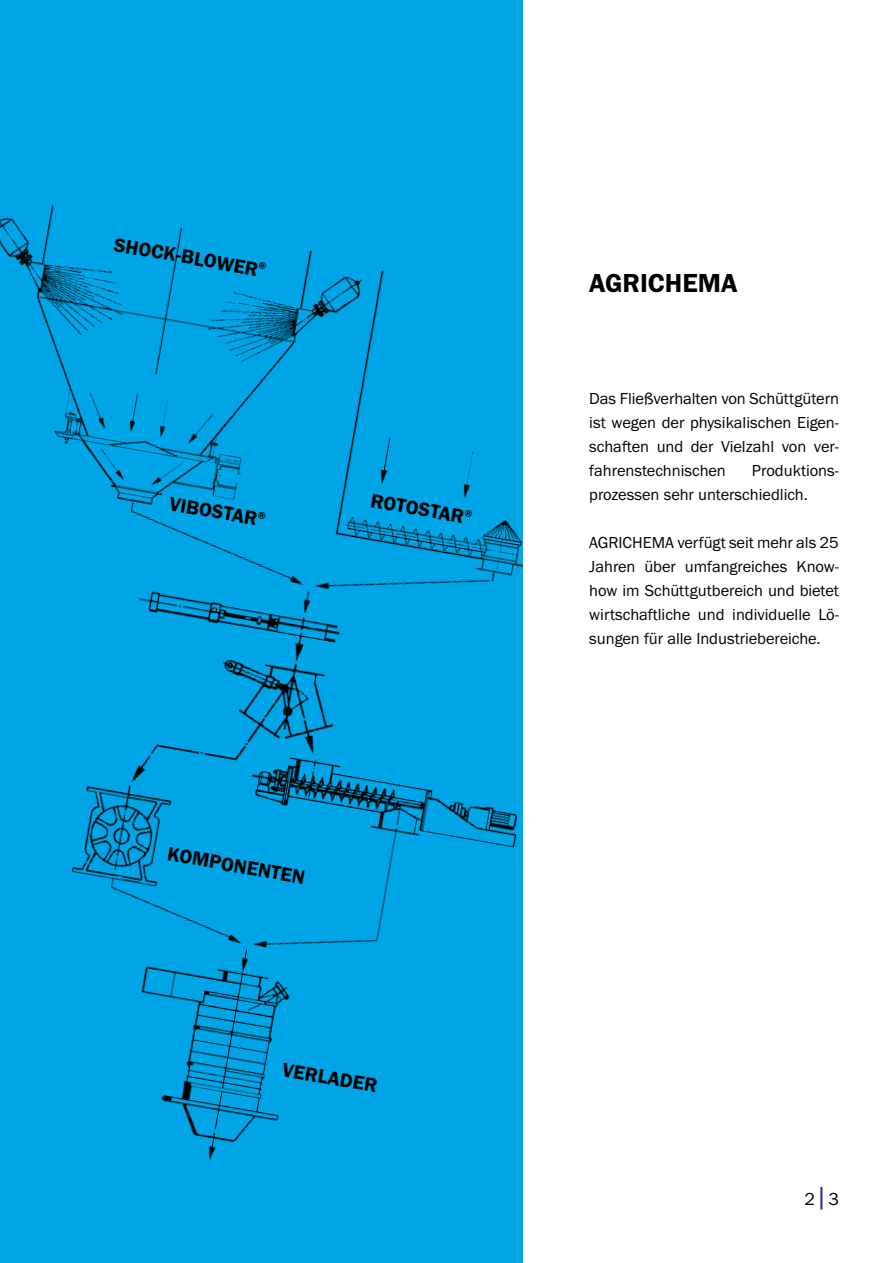
<style>
.page{position:relative;width:893px;height:1263px;background:#fff}
.page>*{position:absolute;margin:0;border:0;box-sizing:border-box;transform-origin:0 0}
.t1{font:27px "Franklin Gothic Turk Demi";color:#000}
.t2{font:20.1px "Franklin Gothic Turk Demi";color:#000}
.t3{font:18px "Franklin Gothic Turk Book";color:#000}
.t4{font:16.5px/24px "Franklin Gothic Turk Book";letter-spacing:-.005em;color:#000;text-align:justify}
.s1{font-size:27px;color:#243285}
</style>
<div class="page">
<div style="left:0;top:0;width:523px;height:1263px;background:#00a5e7"></div>
<img style="left:0;top:205px;width:523px;height:955px">
<p class="t2" style="left:116px;top:233px;width:155px;rotate:10deg">SHOCK-BLOWER<sup>®</sup></p>
<p class="t2" style="left:172px;top:492px;width:99px;rotate:10deg">VIBOSTAR<sup>®</sup></p>
<p class="t2" style="left:373px;top:489px;width:104px;rotate:10deg">ROTOSTAR<sup>®</sup></p>
<p class="t2" style="left:170px;top:842px;width:141px;rotate:10deg">KOMPONENTEN</p>
<p class="t2" style="left:285px;top:1058px;width:97px;rotate:10deg">VERLADER</p>
<h1 class="t1" style="left:589px;top:268px;width:150px">AGRICHEMA</h1>
<p class="t4" style="left:589px;top:386px;width:251px">Das Fließverhalten von Schüttgütern ist wegen der physikalischen Eigen&shy;schaften und der Vielzahl von ver&shy;fahrenstechnischen</p>
<p class="t4" style="left:589px;top:458px;width:251px;text-indent:163px">Produktions&shy;prozessen sehr unterschiedlich.</p>
<p class="t4" style="left:589px;top:530px;width:251px">AGRICHEMA verfügt seit mehr als 25<br>Jahren über umfangreiches Know&shy;how im Schüttgutbereich und bietet wirtschaftliche und individuelle Lö&shy;sungen für alle Industriebereiche.</p>
<p class="t3" style="left:804px;top:1188px;width:36px">2<span class="s1">|</span>3</p>
</div>
